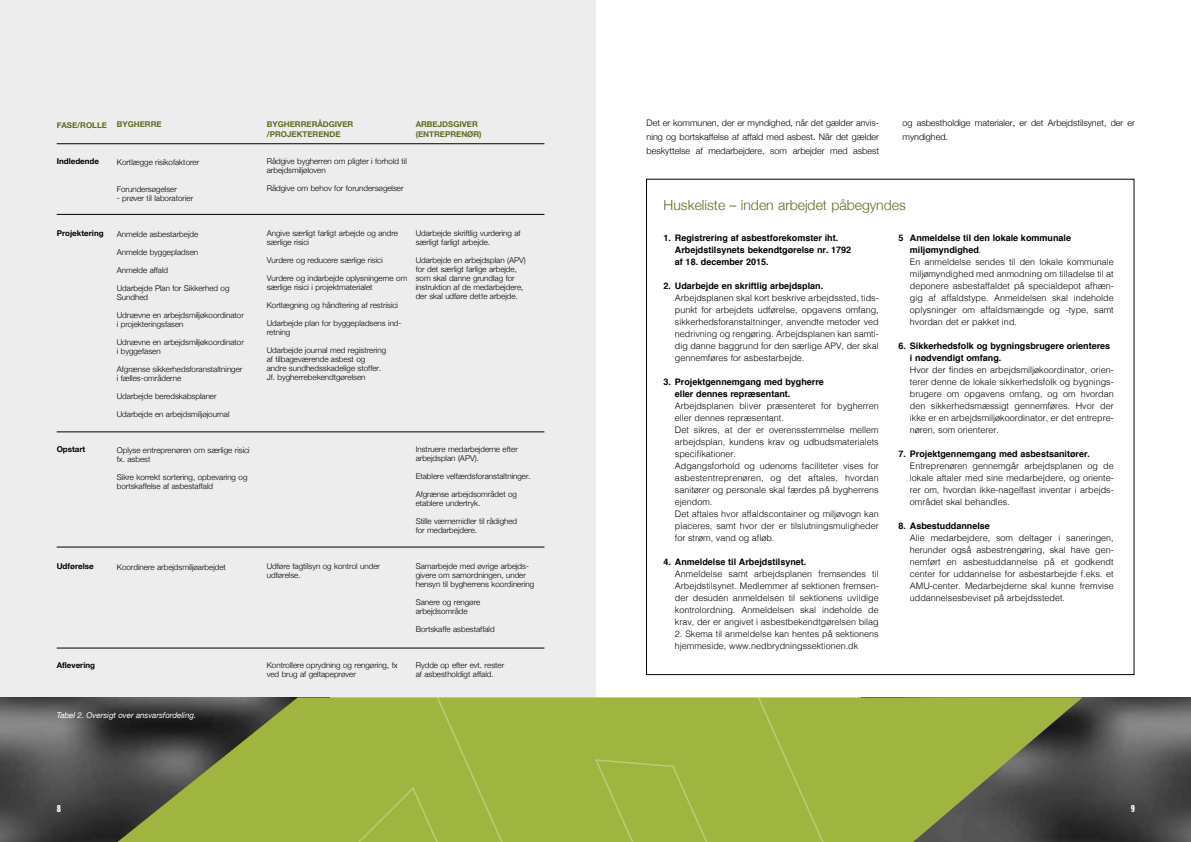
<style>
.page{position:relative;width:1191px;height:842px;background:#fff}
.page>*{position:absolute;margin:0;border:0;box-sizing:border-box;transform-origin:0 0}
.t1{font:300 14px "Helvetica Neue";color:#5d6c24}
.t2{font:10px "Suzuki Headline";color:#fff}
.t3{font:300 9px/12px "Helvetica";color:#000;text-align:justify}
.t4{font:700 9px/12px "Helvetica";color:#000}
.t5{font:300 9px/14px "Helvetica Neue";color:#000;text-align:justify}
.t6{font:300 8px/9px "Helvetica Neue";color:#000}
.t7{font:700 8px/10px "Helvetica Neue";color:#5d6c24}
.t8{font:700 8px "Helvetica Neue";color:#000}
.t9{font:italic 8px "Helvetica Neue";color:#fff}
.s1{font-weight:700}
</style>
<div class="page">
<div style="left:0;top:0;width:595px;height:706px;background:#ededed"></div>
<img style="left:0;top:697px;width:117px;height:145px">
<img style="left:1082px;top:697px;width:109px;height:145px">
<svg style="left:117px;top:697px;width:965px;height:145px;fill:#9fb53f"></svg>
<div style="left:406px;top:697px;width:421px;height:145px;background:#9fb53f"></div>
<div style="left:187px;top:785px;width:331px;height:57px;background:#9fb53f"></div>
<hr style="left:57px;top:144px;width:487px;height:1px;background:#000">
<hr style="left:57px;top:432px;width:487px;height:1px;background:#000">
<hr style="left:57px;top:547px;width:487px;height:1px;background:#000">
<hr style="left:57px;top:648px;width:487px;height:1px;background:#000">
<hr style="left:57px;top:214px;width:487px;height:1px;background:#000">
<p class="t7" style="left:57px;top:120px;width:52px">FASE/ROLLE</p>
<p class="t8" style="left:57px;top:155px;width:44px">Indledende</p>
<p class="t8" style="left:57px;top:227px;width:48px">Projektering</p>
<p class="t8" style="left:57px;top:443px;width:30px">Opstart</p>
<p class="t7" style="left:117px;top:119px;width:46px">BYGHERRE</p>
<p class="t6" style="left:117px;top:157px;width:84px">Kortlægge risikofaktorer</p>
<p class="t6" style="left:117px;top:184px;width:62px">Forundersøgelser</p>
<p class="t6" style="left:117px;top:193px;width:78px">- prøver til laboratorier</p>
<p class="t6" style="left:117px;top:229px;width:83px">Anmelde asbestarbejde</p>
<p class="t6" style="left:117px;top:247px;width:83px">Anmelde byggepladsen</p>
<p class="t6" style="left:117px;top:265px;width:53px">Anmelde affald</p>
<p class="t6" style="left:117px;top:283px;width:114px">Udarbejde Plan for Sikkerhed og<br>Sundhed</p>
<p class="t6" style="left:117px;top:310px;width:128px">Udnævne en arbejdsmiljøkoordinator i projekteringsfasen</p>
<p class="t6" style="left:117px;top:337px;width:128px">Udnævne en arbejdsmiljøkoordinator i byggefasen</p>
<p class="t6" style="left:117px;top:364px;width:127px">Afgrænse sikkerhedsforanstaltninger i fælles-områderne</p>
<p class="t6" style="left:117px;top:391px;width:101px">Udarbejde beredskabsplaner</p>
<p class="t6" style="left:117px;top:409px;width:114px">Udarbejde en arbejdsmiljøjournal</p>
<p class="t6" style="left:117px;top:445px;width:134px">Oplyse entreprenøren om særlige risici fx. asbest</p>
<p class="t6" style="left:117px;top:472px;width:132px">Sikre korrekt sortering, opbevaring og bortskaffelse af asbestaffald</p>
<p class="t8" style="left:57px;top:560px;width:39px">Udførelse</p>
<p class="t6" style="left:117px;top:562px;width:111px">Koordinere arbejdsmiljøarbejdet</p>
<p class="t8" style="left:57px;top:659px;width:40px">Aflevering</p>
<p class="t7" style="left:267px;top:119px;width:88px">BYGHERRERÅDGIVER /PROJEKTERENDE</p>
<p class="t6" style="left:267px;top:156px;width:142px">Rådgive bygherren om pligter i forhold til arbejdsmiljøloven</p>
<p class="t6" style="left:267px;top:183px;width:138px">Rådgive om behov for forundersøgelser</p>
<p class="t6" style="left:267px;top:228px;width:133px">Angive særligt farligt arbejde og andre særlige risici</p>
<p class="t6" style="left:267px;top:255px;width:118px">Vurdere og reducere særlige risici</p>
<p class="t6" style="left:267px;top:273px;width:142px">Vurdere og indarbejde oplysningerne om særlige risici i projektmaterialet</p>
<p class="t6" style="left:267px;top:300px;width:133px">Kortlægning og håndtering af restrisici</p>
<p class="t6" style="left:267px;top:318px;width:136px">Udarbejde plan for byggepladsens ind&shy;retning</p>
<p class="t6" style="left:267px;top:345px;width:121px">Udarbejde journal med registrering af tilbageværende asbest og andre sundhedsskadelige stoffer.<br>Jf. bygherrebekendtgørelsen</p>
<p class="t7" style="left:416px;top:119px;width:67px">ARBEJDSGIVER (ENTREPRENØR)</p>
<p class="t6" style="left:416px;top:228px;width:106px">Udarbejde skriftlig vurdering af særligt farligt arbejde.</p>
<p class="t6" style="left:416px;top:255px;width:112px">Udarbejde en arbejdsplan (APV) for det særligt farlige arbejde, som skal danne grundlag for instruktion af de medarbejdere, der skal udføre dette arbejde.</p>
<p class="t6" style="left:267px;top:561px;width:115px">Udføre fagtilsyn og kontrol under udførelse.</p>
<p class="t6" style="left:267px;top:660px;width:132px">Kontrollere oprydning og rengøring, fx ved brug af geltapeprøver</p>
<p class="t6" style="left:416px;top:444px;width:104px">Instruere medarbejderne efter arbejdsplan (APV).</p>
<p class="t6" style="left:416px;top:471px;width:117px">Etablere velfærdsforanstaltninger.</p>
<p class="t6" style="left:416px;top:489px;width:103px">Afgrænse arbejdsområdet og etablere undertryk.</p>
<p class="t6" style="left:416px;top:516px;width:103px">Stille værnemidler til rådighed for medarbejdere.</p>
<p class="t6" style="left:416px;top:561px;width:120px">Samarbejde med øvrige arbejds&shy;givere om samordningen, under hensyn til bygherrens koordinering</p>
<p class="t6" style="left:416px;top:597px;width:66px">Sanere og rengøre arbejdsområde</p>
<p class="t6" style="left:416px;top:624px;width:80px">Bortskaffe asbestaffald</p>
<p class="t6" style="left:416px;top:660px;width:90px">Rydde op efter evt. rester af asbestholdigt affald.</p>
<p class="t5" style="left:646px;top:115px;width:234px">Det er kommunen, der er myndighed, når det gælder anvis&shy;ning og bortskaffelse af affald med asbest. Når det gælder beskyttelse af medarbejdere, som arbejder med asbest</p>
<p class="t5" style="left:902px;top:115px;width:234px">og asbestholdige materialer, er det Arbejdstilsynet, der er myndighed.</p>
<h1 class="t1" style="left:663px;top:194px;width:244px">Huskeliste – inden arbejdet påbegyndes</h1>
<p class="t4" style="left:675px;top:232px;width:178px;text-indent:-11px">1. Registrering af asbestforekomster iht.<br>Arbejdstilsynets bekendtgørelse nr. 1792 af 18. december 2015.</p>
<p class="t4" style="left:663px;top:280px;width:161px">2. Udarbejde en skriftlig arbejdsplan.</p>
<p class="t3" style="left:675px;top:291px;width:205px">Arbejdsplanen skal kort beskrive arbejdssted, tids&shy;punkt for arbejdets udførelse, opgavens omfang, sikkerhedsforanstaltninger, anvendte metoder ved nedrivning og rengøring. Arbejdsplanen kan samti&shy;dig danne baggrund for den særlige APV, der skal gennemføres for asbestarbejde.</p>
<p class="t4" style="left:675px;top:376px;width:151px;text-indent:-11px">3. Projektgennemgang med bygherre eller dennes repræsentant.</p>
<p class="t3" style="left:675px;top:399px;width:205px;text-align:left">Arbejdsplanen bliver præsenteret for bygherren eller dennes repræsentant.<br>Det sikres, at der er overensstemmelse mellem arbejdsplan, kundens krav og udbudsmaterialets specifikationer.<br>Adgangsforhold og udenoms faciliteter vises for asbestentreprenøren, og det aftales, hvordan sanitører og personale skal færdes på bygherrens ejendom.<br>Det aftales hvor affaldscontainer og miljøvogn kan placeres, samt hvor der er tilslutningsmuligheder for strøm, vand og afløb.</p>
<p class="t4" style="left:663px;top:556px;width:144px">4. Anmeldelse til Arbejdstilsynet.</p>
<p class="t3" style="left:675px;top:567px;width:205px">Anmeldelse samt arbejdsplanen fremsendes til Arbejdstilsynet. Medlemmer af sektionen fremsen&shy;der desuden anmeldelsen til sektionens uvildige kontrolordning. Anmeldelsen skal indeholde de krav, der er angivet i asbestbekendtgørelsen bilag</p>
<p class="t3" style="left:675px;top:627px;width:205px">2. Skema til anmeldelse kan hentes på sektionens hjemmeside, www.nedbrydningssektionen.dk</p>
<p class="t3" style="left:910px;top:231px;width:205px;text-align:left;text-indent:-11px"><span class="s1">5 Anmeldelse til den lokale kommunale miljømyndighed</span>.<br>En anmeldelse sendes til den lokale kommunale miljømyndighed med anmodning om tilladelse til at deponere asbestaffaldet på specialdepot afhæn&shy;gig af affaldstype. Anmeldelsen skal indeholde oplysninger om affaldsmængde og -type, samt hvordan det er pakket ind.</p>
<p class="t4" style="left:910px;top:340px;width:202px;text-indent:-11px">6. Sikkerhedsfolk og bygningsbrugere orienteres i nødvendigt omfang.</p>
<p class="t3" style="left:910px;top:363px;width:205px">Hvor der findes en arbejdsmiljøkoordinator, orien&shy;terer denne de lokale sikkerhedsfolk og bygnings&shy;brugere om opgavens omfang, og om hvordan den sikkerhedsmæssigt gennemføres. Hvor der ikke er en arbejdsmiljøkoordinator, er det entrepre&shy;nøren, som orienterer.</p>
<p class="t4" style="left:898px;top:448px;width:193px">7. Projektgennemgang med asbestsanitører.</p>
<p class="t3" style="left:910px;top:459px;width:205px">Entreprenøren gennemgår arbejdsplanen og de lokale aftaler med sine medarbejdere, og oriente&shy;rer om, hvordan ikke-nagelfast inventar i arbejds&shy;området skal behandles.</p>
<p class="t4" style="left:898px;top:520px;width:93px">8. Asbestuddannelse</p>
<p class="t3" style="left:910px;top:531px;width:205px">Alle medarbejdere, som deltager i saneringen, herunder også asbestrengøring, skal have gen&shy;nemført en asbestuddannelse på et godkendt center for uddannelse for asbestarbejde f.eks. et AMU-center. Medarbejderne skal kunne fremvise uddannelsesbeviset på arbejdsstedet.</p>
<p class="t9" style="left:57px;top:709px;width:141px">Tabel 2. Oversigt over ansvarsfordeling.</p>
<p class="t2" style="left:57px;top:803px;width:6px">8</p>
<p class="t2" style="left:1130px;top:803px;width:6px">9</p>
</div>
